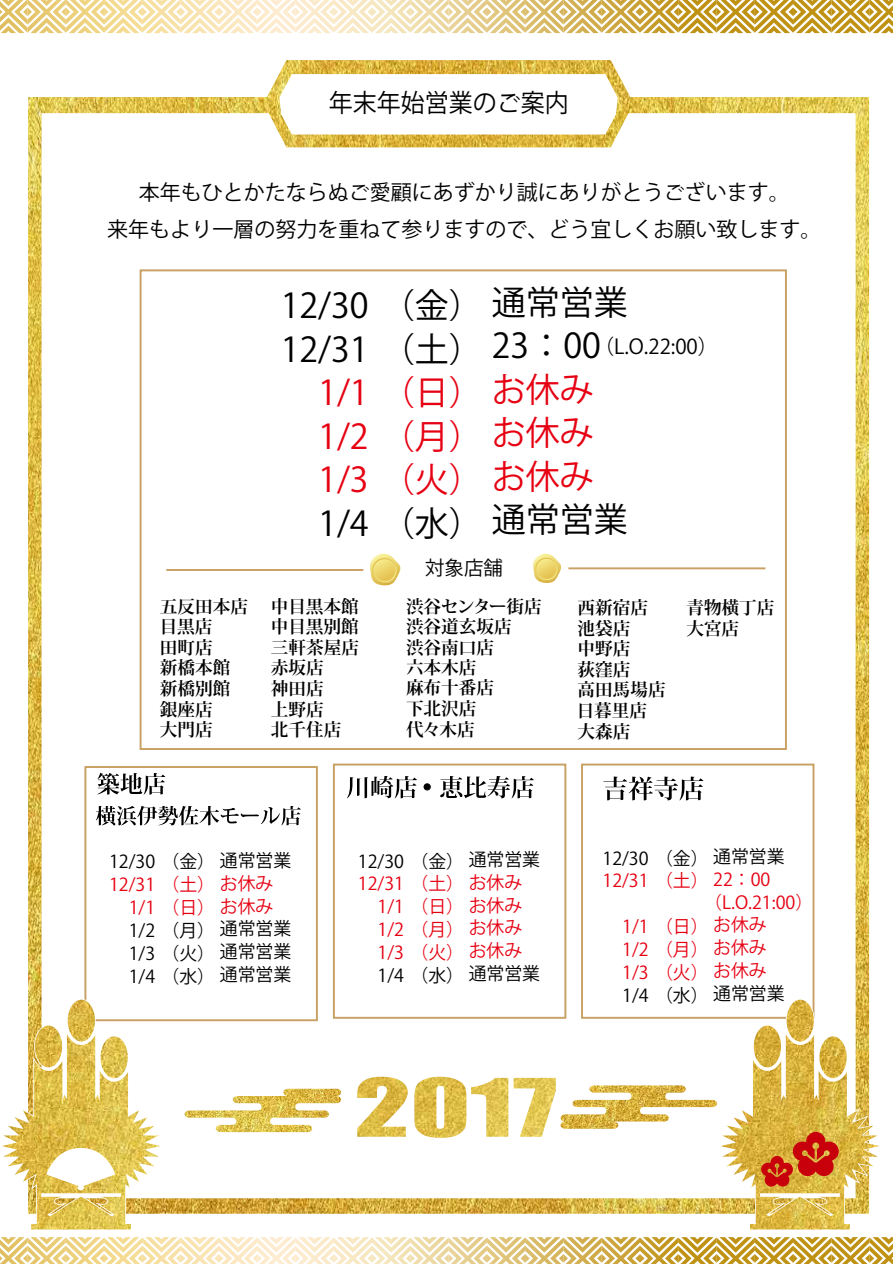
<style>
.page{position:relative;width:893px;height:1264px;background:#fff}
.page>*{position:absolute;margin:0;border:0;box-sizing:border-box;transform-origin:0 0}
.t1{font:34.05px/43.5px "Koz Go Pr 6 N";color:#000}
.t2{font:34.05px/43.5px "Koz Go Pr 6 N";color:#e60012;text-align:justify}
.t3{font:29.55px "Koz Go Pr 6 N";color:#000}
.t4{font:25.05px "Koz Go Pr 6 N";color:#000;scale:.96 1}
.t5{font:21px/36.8px "Koz Go Pr 6 N";color:#000;text-align:center}
.t6{font:20.4px "Koz Go Pr 6 N";color:#000}
.t7{font:19.5px "Koz Go Pr 6 N";color:#000}
.t8{font:17.85px/22.8px "Koz Go Pr 6 N";color:#e60012;text-align:justify}
.t9{font:17.85px/22.8px "Koz Go Pr 6 N";color:#000;text-align:justify}
.t10{font:700 17.7px/20.5px "Koz Min Pr 6 N";color:#000}
</style>
<div class="page">
<img style="left:28px;top:60px;width:841px;height:1153px">
<svg style="left:0;top:0;width:893px;height:33px"></svg>
<svg style="left:0;top:1237px;width:893px;height:26px"></svg>
<svg style="left:96px;top:805px;width:205px;height:20px"></svg>
<div style="left:140px;top:269px;width:647px;height:481px;border:2px solid #c9a063"></div>
<svg style="left:603px;top:776px;width:100px;height:24px"></svg>
<div style="left:581px;top:763px;width:233px;height:255px;border:2px solid #c9a063"></div>
<div style="left:333px;top:763px;width:233px;height:255px;border:2px solid #c9a063"></div>
<svg style="left:97px;top:772px;width:68px;height:22px"></svg>
<svg style="left:347px;top:776px;width:70px;height:22px"></svg>
<svg style="left:440px;top:775px;width:94px;height:23px"></svg>
<div style="left:424px;top:783px;width:7px;height:7px;border:1px solid #000;border-radius:50%"></div>
<div style="left:84px;top:766px;width:234px;height:255px;border:2px solid #c9a063"></div>
<svg style="left:28px;top:998px;width:139px;height:232px"></svg>
<img style="left:2px;top:999px;width:159px;height:230px">
<svg style="left:713px;top:998px;width:166px;height:232px"></svg>
<svg style="left:368px;top:553px;width:33px;height:34px"></svg>
<svg style="left:531px;top:553px;width:30px;height:31px"></svg>
<hr style="left:166px;top:569px;width:197px;height:2px;background:#c9a063">
<hr style="left:568px;top:567px;width:197px;height:2px;background:#c9a063">
<img style="left:357px;top:1076px;width:199px;height:61px">
<h3 class="t4" style="left:329px;top:89px;width:251px">年末年始営業のご案内</h3>
<p class="t5" style="left:107px;top:174px;width:715px">本年もひとかたならぬご愛顧にあずかり誠にありがとうございます。<br>来年もより一層の努力を重ねて参りますので、どう宜しくお願い致します。</p>
<h1 class="t1" style="left:281px;top:284px;width:204px">12/30 （金）<br>12/31 （土）</h1>
<h1 class="t2" style="left:318px;top:371px;width:166px">1/1 （日）1/2 （月）1/3 （火）</h1>
<h1 class="t1" style="left:318px;top:502px;width:166px">1/4 （水）</h1>
<h1 class="t1" style="left:492px;top:281px;width:138px">通常営業<br>23：00</h1>
<h1 class="t2" style="left:492px;top:368px;width:104px">お休みお休みお休み</h1>
<h1 class="t1" style="left:492px;top:499px;width:138px">通常営業</h1>
<p class="t6" style="left:594px;top:335px;width:126px">（L.O.22:00）</p>
<p class="t7" style="left:425px;top:556px;width:79px">対象店舗</p>
<p class="t10" style="left:160px;top:596px;width:90px">五反田本店目黒店<br>田町店<br>新橋本館新橋別館銀座店<br>大門店</p>
<p class="t10" style="left:577px;top:597px;width:90px">西新宿店池袋店<br>中野店<br>荻窪店<br>高田馬場店日暮里店大森店</p>
<p class="t10" style="left:406px;top:596px;width:137px">渋谷センター街店渋谷道玄坂店<br>渋谷南口店<br>六本木店</p>
<p class="t10" style="left:271px;top:596px;width:90px">中目黒本館中目黒別館三軒茶屋店赤坂店<br>神田店<br>上野店<br>北千住店</p>
<p class="t10" style="left:686px;top:597px;width:90px">青物横丁店大宮店</p>
<p class="t10" style="left:406px;top:678px;width:90px">麻布十番店下北沢店代々木店</p>
<p class="t9" style="left:109px;top:850px;width:184px">12/30 （金）通常営業</p>
<p class="t8" style="left:109px;top:873px;width:166px;text-align:right">12/31 （土）お休み<br>1/1 （日）お休み</p>
<p class="t9" style="left:129px;top:919px;width:164px">1/2 （月）通常営業1/3 （火）通常営業1/4 （水）</p>
<p class="t9" style="left:220px;top:963px;width:73px">通常営業</p>
<h2 class="t3" style="left:412px;top:770px;width:31px">・</h2>
<p class="t9" style="left:358px;top:849px;width:184px">12/30 （金）通常営業</p>
<p class="t8" style="left:378px;top:872px;width:146px;text-indent:-20px">12/31 （土）お休み1/1 （日）お休み1/2 （月）お休み1/3 （火）お休み</p>
<p class="t9" style="left:378px;top:964px;width:164px">1/4 （水）通常営業</p>
<p class="t9" style="left:602px;top:846px;width:184px">12/30 （金）通常営業</p>
<p class="t8" style="left:602px;top:869px;width:169px">12/31 （土） 22：00</p>
<p class="t8" style="left:622px;top:915px;width:146px">1/1 （日）お休み1/2 （月）お休み1/3 （火）お休み</p>
<p class="t9" style="left:622px;top:983px;width:164px">1/4 （水）通常営業</p>
<p class="t8" style="left:704px;top:890px;width:110px">（L.O.21:00）</p>
</div>
